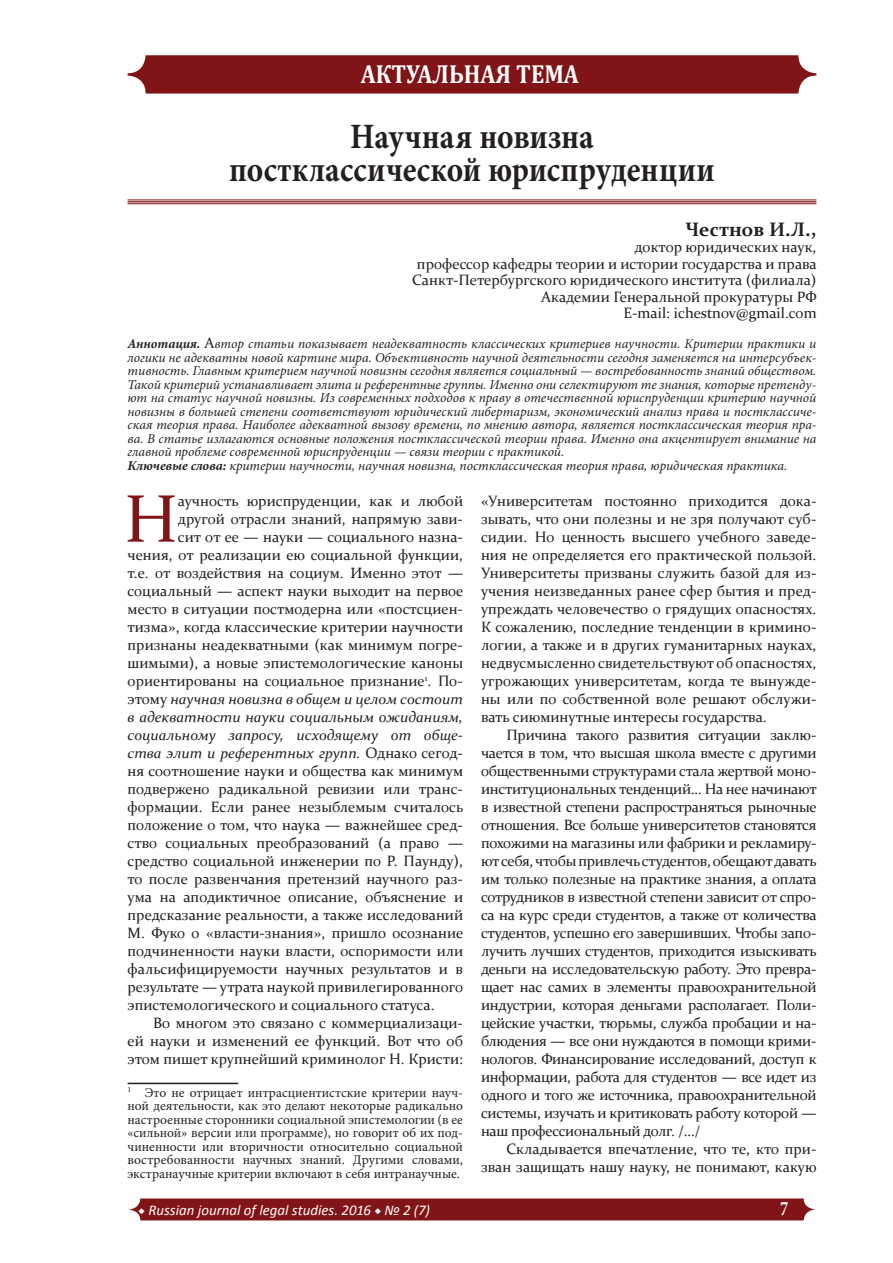
<style>
.page{position:relative;width:893px;height:1263px;background:#fff}
.page>*{position:absolute;margin:0;border:0;box-sizing:border-box;transform-origin:0 0}
.t1{font:67.65px "Constantia";color:#811416}
.Рубрика{font:700 35.7px/33px "Minion Pro";letter-spacing:.005em;color:#231f20;text-align:center;scale:.88 1}
.t2{font:700 26.25px "Cambria";color:#fff;scale:.88 1}
.t3{font:700 20.7px "Minion Pro";color:#fff;scale:.8 1}
.t4{font:700 19.5px "Constantia";color:#231f20}
.t5{font:15px/18px "Constantia";color:#231f20;text-align:justify}
.t6{font:italic 15px "Constantia";color:#231f20}
.t7{font:italic 14.85px "Calibri";color:#fff}
.t8{font:italic 13.5px/13.5px "Minion Pro";color:#231f20;text-align:justify}
.t9{font:13.5px/13.5px "Minion Pro";color:#231f20;text-align:justify}
.s1{font-weight:700}
.s2{font-family:"Constantia";font-style:normal;font-size:15px}
.s3{font-style:normal}
.s4{font-family:"Minion Pro";font-weight:700;font-style:normal}
</style>
<div class="page">
<svg style="left:128px;top:1198px;width:688px;height:22px;background:#871f21"></svg>
<div style="left:128px;top:55px;width:688px;height:39px;background:#811416;border-radius:18px"></div>
<hr style="left:128px;top:203px;width:688px;height:1px;background:#811416">
<hr style="left:128px;top:201px;width:688px;height:1px;background:#811416">
<hr style="left:128px;top:200px;width:688px;height:1px;background:#811416">
<hr style="left:128px;top:1083px;width:110px;height:1px;background:#231f20">
<h3 class="t2" style="left:361px;top:55px;width:249px">АКТУАЛЬНАЯ ТЕМА</h3>
<p class="Рубрика" style="left:229px;top:120px;width:553px">Научная новизна постклассической юриспруденции</p>
<p class="t4" style="left:685px;top:215px;width:133px">Честнов И.Л.,</p>
<p class="t5" style="left:417px;top:238px;width:401px;line-height:16.5px;text-align:right">доктор юридических наук,<br>профессор кафедры теории и истории государства и права</p>
<p class="t5" style="left:412px;top:270px;width:406px">Санкт-Петербургского юридического института (филиала)</p>
<p class="t5" style="left:541px;top:287px;width:277px">Академии Генеральной прокуратуры РФ</p>
<p class="t5" style="left:623px;top:303px;width:195px">E-mail: ichestnov@gmail.com</p>
<p class="t8" style="left:128px;top:337px;width:690px"><span class="s1">Аннотация.</span> <span class="s2">А</span>втор статьи показывает неадекватность классических критериев научности. Критерии практики и логики не адекватны новой картине мира. Объективность научной деятельности сегодня заменяется на интерсубъек&shy;тивность. Главным критерием научной новизны сегодня является социальный — востребованность знаний обществом.<br>Такой критерий устанавливает элита и референтные группы. Именно они селектируют те знания, которые претенду&shy;ют на статус научной новизны. Из современных подходов к праву в отечественной юриспруденции критерию научной новизны в большей степени соответствуют юридический либертаризм, экономический анализ права и постклассиче&shy;ская теория права. Наиболее адекватной вызову времени, по мнению автора, является постклассическая теория пра&shy;ва. В статье излагаются основные положения постклассической теории права. Именно она акцентирует внимание на главной проблеме современной юриспруденции — связи теории с практикой.</p>
<p class="t8" style="left:128px;top:458px;width:661px"><span class="s1">Ключевые слова:</span> критерии научности, научная новизна, постклассическая теория права, юридическая практика.</p>
<p class="t1" style="left:124px;top:473px;width:55px">Н</p>
<p class="t5" style="left:178px;top:491px;width:287px">аучность юриспруденции, как и любой</p>
<p class="t5" style="left:178px;top:509px;width:287px">другой отрасли знаний, напрямую зави-</p>
<p class="t5" style="left:178px;top:527px;width:287px">сит от ее — науки — социального назна-</p>
<p class="t5" style="left:128px;top:545px;width:337px">чения, от реализации ею социальной функции,</p>
<p class="t5" style="left:128px;top:563px;width:337px">т.е. от воздействия на социум. Именно этот —</p>
<p class="t5" style="left:128px;top:581px;width:337px">социальный — аспект науки выходит на первое</p>
<p class="t5" style="left:128px;top:599px;width:337px">место в ситуации постмодерна или «постсциен-</p>
<p class="t5" style="left:128px;top:617px;width:337px">тизма», когда классические критерии научности</p>
<p class="t5" style="left:128px;top:635px;width:337px">признаны неадекватными (как минимум погре-</p>
<p class="t5" style="left:128px;top:653px;width:337px">шимыми), а новые эпистемологические каноны</p>
<p class="t5" style="left:128px;top:671px;width:337px">ориентированы на социальное признание<sup>1</sup>. По-</p>
<p class="t6" style="left:128px;top:688px;width:337px"><span class="s3">этому</span> научная новизна в общем и целом состоит</p>
<p class="t6" style="left:128px;top:706px;width:337px">в адекватности науки социальным ожиданиям,</p>
<p class="t6" style="left:128px;top:724px;width:337px">социальному запросу, исходящему от обще-</p>
<p class="t6" style="left:128px;top:742px;width:337px">ства элит и референтных групп. <span class="s3">Однако сегод-</span></p>
<p class="t5" style="left:128px;top:761px;width:337px">ня соотношение науки и общества как минимум</p>
<p class="t5" style="left:128px;top:779px;width:337px">подвержено радикальной ревизии или транс-</p>
<p class="t5" style="left:128px;top:797px;width:337px">формации. Если ранее незыблемым считалось</p>
<p class="t5" style="left:128px;top:815px;width:337px">положение о том, что наука — важнейшее сред-</p>
<p class="t5" style="left:128px;top:833px;width:337px">ство социальных преобразований (а право —</p>
<p class="t5" style="left:128px;top:851px;width:337px">средство социальной инженерии по Р. Паунду),</p>
<p class="t5" style="left:128px;top:869px;width:337px">то после развенчания претензий научного раз-</p>
<p class="t5" style="left:128px;top:887px;width:337px">ума на аподиктичное описание, объяснение и</p>
<p class="t5" style="left:128px;top:905px;width:337px">предсказание реальности, а также исследований</p>
<p class="t5" style="left:128px;top:923px;width:337px">М. Фуко о «власти-знания», пришло осознание</p>
<p class="t5" style="left:128px;top:941px;width:337px">подчиненности науки власти, оспоримости или</p>
<p class="t5" style="left:128px;top:959px;width:337px">фальсифицируемости научных результатов и в</p>
<p class="t5" style="left:128px;top:977px;width:337px">результате — утрата наукой привилегированного</p>
<p class="t5" style="left:128px;top:995px;width:308px">эпистемологического и социального статуса.</p>
<p class="t5" style="left:128px;top:1013px;width:337px;text-indent:26px">Во многом это связано с коммерциализаци&shy;ей науки и изменений ее функций. Вот что об этом пишет крупнейший криминолог Н. Кристи:</p>
<p class="t9" style="left:128px;top:1086px;width:337px"><sup>1</sup> Это не отрицает интрасциентистские критерии науч&shy;ной деятельности, как это делают некоторые радикально настроенные сторонники социальной эпистемологии (в ее «сильной» версии или программе), но говорит об их под&shy;чиненности или вторичности относительно социальной востребованности научных знаний. Другими словами, экстранаучные критерии включают в себя интранаучные.</p>
<p class="t5" style="left:481px;top:491px;width:337px">«Университетам постоянно приходится дока&shy;зывать, что они полезны и не зря получают суб&shy;сидии. Но ценность высшего учебного заведе&shy;ния не определяется его практической пользой.<br>Университеты призваны служить базой для из&shy;учения неизведанных ранее сфер бытия и пред&shy;упреждать человечество о грядущих опасностях.<br>К сожалению, последние тенденции в кримино&shy;логии, а также и в других гуманитарных науках, недвусмысленно свидетельствуют об опасностях, угрожающих университетам, когда те вынужде&shy;ны или по собственной воле решают обслужи&shy;вать сиюминутные интересы государства.</p>
<p class="t5" style="left:481px;top:725px;width:337px;text-indent:26px">Причина такого развития ситуации заклю&shy;чается в том, что высшая школа вместе с другими общественными структурами стала жертвой моно&shy;институциональных тенденций… На нее начинают в известной степени распространяться рыночные отношения. Все больше университетов становятся похожими на магазины или фабрики и рекламиру&shy;ют себя, чтобы привлечь студентов, обещают давать им только полезные на практике знания, а оплата сотрудников в известной степени зависит от спро&shy;са на курс среди студентов, а также от количества студентов, успешно его завершивших. Чтобы запо&shy;лучить лучших студентов, приходится изыскивать деньги на исследовательскую работу. Это превра&shy;щает нас самих в элементы правоохранительной индустрии, которая деньгами располагает. Поли&shy;цейские участки, тюрьмы, служба пробации и на&shy;блюдения — все они нуждаются в помощи крими&shy;нологов. Финансирование исследований, доступ к информации, работа для студентов — все идет из одного и того же источника, правоохранительной системы, изучать и критиковать работу которой — наш профессиональный долг. /…/</p>
<p class="t5" style="left:481px;top:1139px;width:337px;text-align:right">Складывается впечатление, что те, кто при&shy;зван защищать нашу науку, не понимают, какую</p>
<p class="t7" style="left:138px;top:1200px;width:293px"><span class="s4">◆</span> Russian journal of legal studies. 2016 <span class="s4">◆</span> № 2 (7)</p>
<p class="t3" style="left:780px;top:1194px;width:12px">7</p>
</div>
